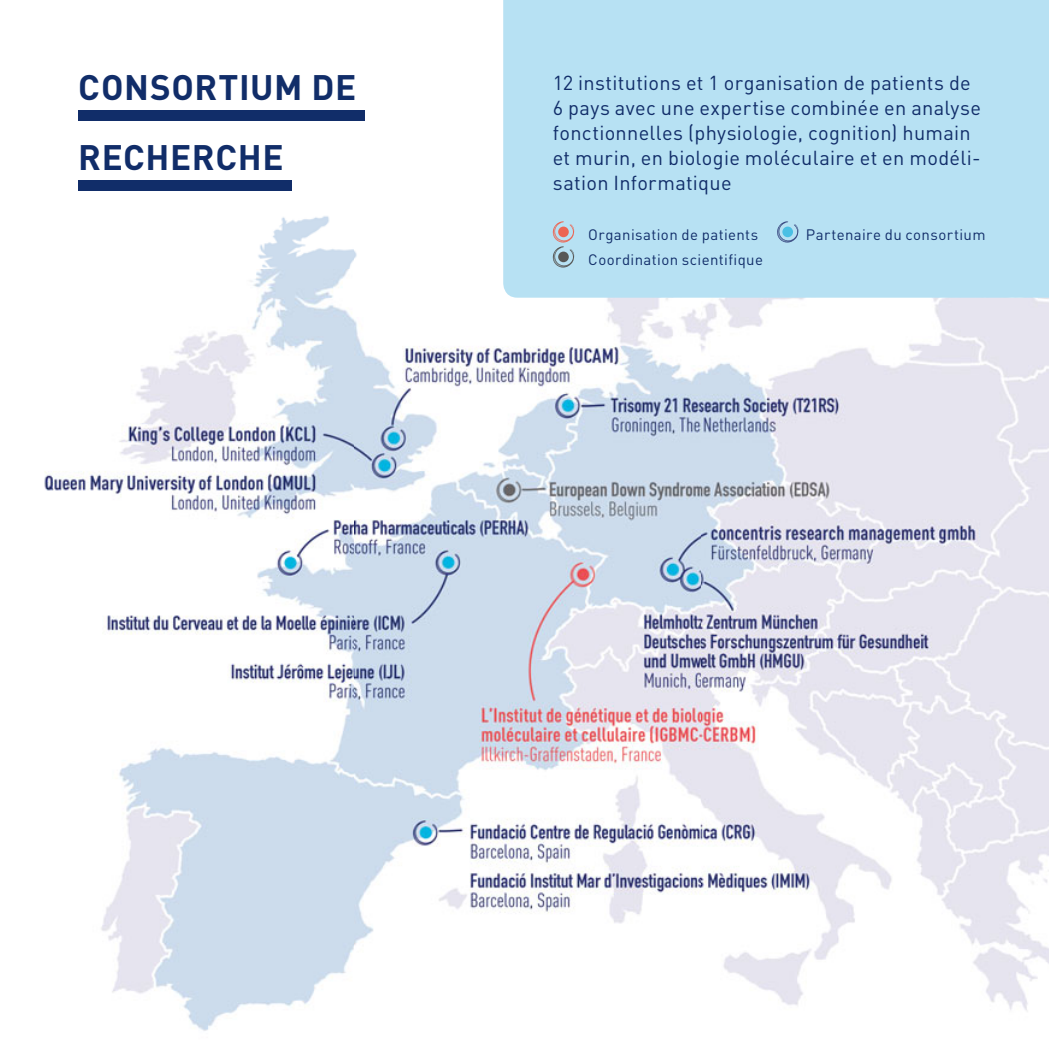
<style>
.page{position:relative;width:1049px;height:1049px;background:#fff}
.page>*{position:absolute;margin:0;border:0;box-sizing:border-box;transform-origin:0 0}
.t1{font:700 35px/70px "DIN Pro";letter-spacing:.015em;color:#112d69}
.t2{font:20px/25px "DIN Pro";letter-spacing:.015em;color:#112d69}
.t3{font:15px "DIN Pro";letter-spacing:.025em;color:#112d69}
</style>
<div class="page">
<img style="left:44px;top:120px;width:1005px;height:911px">
<div style="left:503px;top:0;width:546px;height:298px;background:#b7e1f3"></div>
<svg style="left:777px;top:221px;width:21px;height:22px"></svg>
<div style="left:782px;top:227px;width:11px;height:10px;background:#4bc0e4;border-radius:50%"></div>
<svg style="left:553px;top:221px;width:21px;height:47px"></svg>
<div style="left:558px;top:252px;width:11px;height:10px;background:#575756;border-radius:50%"></div>
<div style="left:78px;top:110px;width:287px;height:10px;background:#112d69"></div>
<div style="left:78px;top:180px;width:214px;height:10px;background:#112d69"></div>
<h1 class="t1" style="left:78px;top:57px;width:280px">CONSORTIUM DE<br>RECHERCHE</h1>
<p class="t2" style="left:553px;top:73px;width:430px">12 institutions et 1 organisation de patients de 6 pays avec une expertise combinée en analyse fonctionnelles (physiologie, cognition) humain et murin, en biologie moléculaire et en modéli&shy;sation Informatique</p>
<p class="t3" style="left:588px;top:229px;width:172px">Organisation de patients</p>
<p class="t3" style="left:806px;top:229px;width:181px">Partenaire du consortium</p>
<p class="t3" style="left:588px;top:254px;width:176px">Coordination scientifique</p>
</div>
